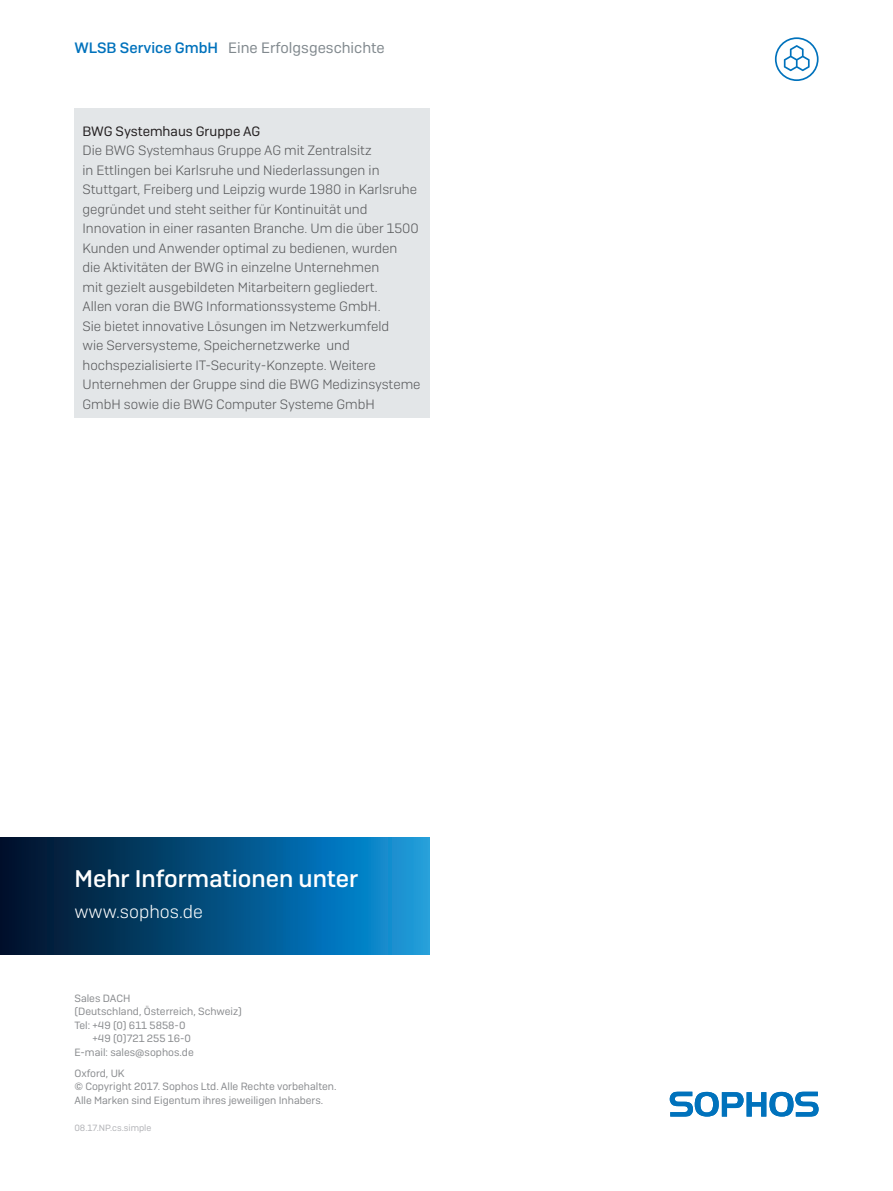
<style>
.page{position:relative;width:893px;height:1191px;background:#fff}
.page>*{position:absolute;margin:0;border:0;box-sizing:border-box;transform-origin:0 0}
.CTA_Heading{font:500 24px "Sophos Sans";color:#fff}
.CTA_Copy{font:300 18px "Sophos Sans";color:#fff}
.t1{font:15px "Sophos Sans";color:#81898e}
.Body_Copy{font:300 13.5px/19.5px "Sophos Sans";color:#57585a}
.Subheading_3{font:13.5px "Sophos Sans";color:#231f20}
.Copyright{font:10.5px "Sophos Sans";color:#8a8c8f}
.CMR_No{font:9px "Sophos Sans";color:#b2b3b7}
.s1{font-weight:500;color:#0072bc}
</style>
<div class="page">
<svg style="left:670px;top:1091px;width:149px;height:25px"></svg>
<svg style="left:0;top:837px;width:429px;height:117px;background:#055182"></svg>
<svg style="left:775px;top:37px;width:44px;height:44px"></svg>
<div style="left:74px;top:108px;width:355px;height:309px;background:#e3e6e8"></div>
<p class="t1" style="left:74px;top:39px;width:312px"><span class="s1">WLSB Service GmbH</span> Eine Erfolgsgeschichte</p>
<p class="Subheading_3" style="left:82px;top:123px;width:179px">BWG Systemhaus Gruppe AG</p>
<p class="Body_Copy" style="left:82px;top:140px;width:340px">Die BWG Systemhaus Gruppe AG mit Zentralsitz<br>in Ettlingen bei Karlsruhe und Niederlassungen in Stuttgart, Freiberg und Leipzig wurde 1980 in Karlsruhe gegründet und steht seither für Kontinuität und Innovation in einer rasanten Branche. Um die über 1500<br>Kunden und Anwender optimal zu bedienen, wurden<br>die Aktivitäten der BWG in einzelne Unternehmen<br>mit gezielt ausgebildeten Mitarbeitern gegliedert.<br>Allen voran die BWG Informationssysteme GmbH.<br>Sie bietet innovative Lösungen im Netzwerkumfeld<br>wie Serversysteme, Speichernetzwerke und hochspezialisierte IT-Security-Konzepte. Weitere Unternehmen der Gruppe sind die BWG Medizinsysteme GmbH sowie die BWG Computer Systeme GmbH</p>
<p class="CTA_Heading" style="left:74px;top:863px;width:285px">Mehr Informationen unter</p>
<p class="CTA_Copy" style="left:74px;top:901px;width:130px">www.sophos.de</p>
<p class="Copyright" style="left:74px;top:992px;width:57px">Sales DACH</p>
<p class="Copyright" style="left:74px;top:1005px;width:169px">(Deutschland, Österreich, Schweiz)</p>
<p class="Copyright" style="left:74px;top:1019px;width:113px">Tel: +49 (0) 611 5858-0</p>
<p class="Copyright" style="left:93px;top:1032px;width:100px">+49 (0)721 255 16-0</p>
<p class="Copyright" style="left:74px;top:1046px;width:121px">E-mail: sales@sophos.de</p>
<p class="Copyright" style="left:74px;top:1066px;width:52px">Oxford, UK</p>
<p class="Copyright" style="left:74px;top:1080px;width:264px">© Copyright 2017. Sophos Ltd. Alle Rechte vorbehalten.</p>
<p class="Copyright" style="left:74px;top:1093px;width:250px">Alle Marken sind Eigentum ihres jeweiligen Inhabers.</p>
<p class="CMR_No" style="left:74px;top:1122px;width:79px">08.17.NP.cs.simple</p>
</div>
